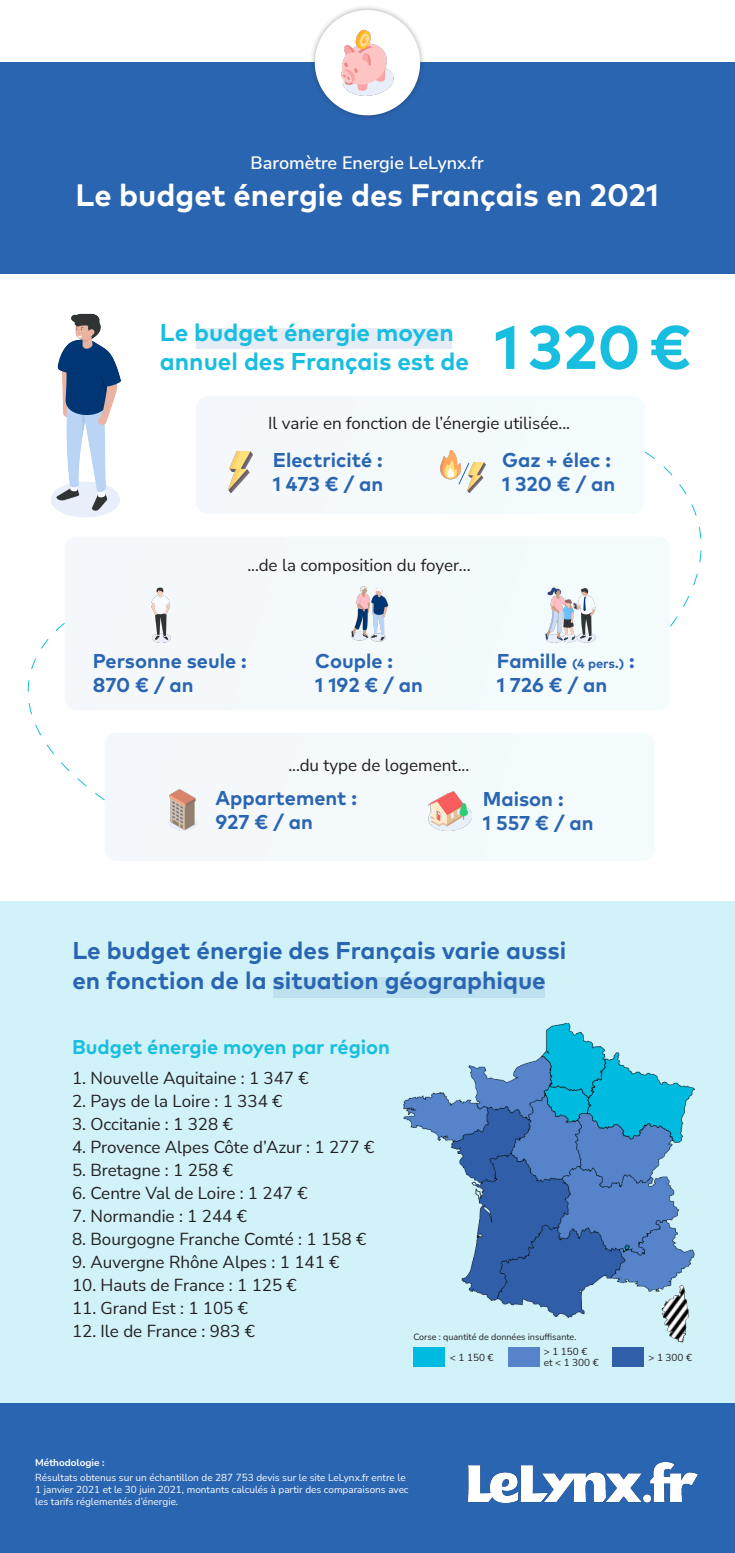
<style>
.page{position:relative;width:735px;height:1553px;background:#fff}
.page>*{position:absolute;margin:0;border:0;box-sizing:border-box;transform-origin:0 0}
.t1{font:700 61.3px "Mark Pro";color:#18bedf}
.t2{font:700 31px "Mark Pro";color:#fff}
.t3{font:700 24.3px "Mark Pro";color:#2a65b1}
.t4{font:700 24.3px/29.2px "Mark Pro";color:#18bedf}
.t5{font:700 20px "Mark Pro";color:#2a65b1}
.t6{font:700 20px "Mark Pro";color:#18bedf}
.t7{font:600 18px "Nunito Sans";color:#fff}
.t8{font:17px "Nunito Sans";color:#231f20}
.t9{font:10px/12px "Nunito Sans";color:#fff}
.t10{font:10px "Nunito Sans";color:#231f20}
.t11{font:700 10px "Nunito Sans";color:#fff}
.t12{font:9px "Nunito Sans";color:#231f20}
.s1{font-size:13px}
</style>
<div class="page">
<div style="left:0;top:902px;width:735px;height:501px;background:#d1f2f8"></div>
<div style="left:0;top:63px;width:735px;height:211px;background:#2a65b1"></div>
<div style="left:309px;top:4px;width:117px;height:117px;background:#231f20;opacity:.35"></div>
<div style="left:315px;top:10px;width:105px;height:105px;background:#fff;border-radius:50%"></div>
<div style="left:196px;top:396px;width:449px;height:118px;background:#f4f9fc;border-radius:12px"></div>
<div style="left:196px;top:328px;width:255px;height:21px;background:#e5ecf5"></div>
<div style="left:0;top:1403px;width:735px;height:150px;background:#2a65b1"></div>
<img style="left:469px;top:1463px;width:229px;height:40px">
<img style="left:51px;top:313px;width:70px;height:204px">
<img style="left:228px;top:452px;width:25px;height:40px">
<img style="left:440px;top:450px;width:18px;height:30px">
<div style="left:64px;top:536px;width:606px;height:174px;background:#f4f9fc;border-radius:12px"></div>
<img style="left:151px;top:587px;width:20px;height:56px">
<img style="left:351px;top:586px;width:38px;height:56px">
<div style="left:104px;top:733px;width:551px;height:128px;background:#f4f9fc;border-radius:12px"></div>
<img style="left:428px;top:791px;width:44px;height:40px">
<svg style="left:168px;top:815px;width:30px;height:16px"></svg>
<img style="left:168px;top:789px;width:30px;height:40px">
<svg style="left:645px;top:451px;width:57px;height:176px"></svg>
<svg style="left:27px;top:623px;width:78px;height:178px"></svg>
<div style="left:273px;top:977px;width:272px;height:21px;background:#bde1ef"></div>
<img style="left:403px;top:1024px;width:291px;height:319px">
<div style="left:413px;top:1347px;width:32px;height:20px;background:#00bbe0"></div>
<div style="left:508px;top:1347px;width:31px;height:20px;background:#5783ca"></div>
<div style="left:612px;top:1347px;width:32px;height:20px;background:#305ea9"></div>
<img style="left:341px;top:29px;width:53px;height:67px">
<img style="left:545px;top:587px;width:24px;height:56px">
<img style="left:569px;top:588px;width:27px;height:55px">
<img style="left:467px;top:463px;width:19px;height:29px">
<svg style="left:458px;top:462px;width:12px;height:24px"></svg>
<p class="t7" style="left:251px;top:150px;width:235px">Baromètre Energie LeLynx.fr</p>
<p class="t2" style="left:76px;top:171px;width:585px">Le budget énergie des Français en 2021</p>
<p class="t4" style="left:160px;top:316px;width:310px">Le budget énergie moyen annuel des Français est de</p>
<p class="t1" style="left:494px;top:301px;width:199px">1320€</p>
<p class="t8" style="left:268px;top:411px;width:303px">Il varie en fonction de l’énergie utilisée...</p>
<p class="t5" style="left:273px;top:445px;width:111px">Electricité :</p>
<p class="t5" style="left:273px;top:469px;width:112px">1 473 € / an</p>
<p class="t8" style="left:247px;top:554px;width:225px">...de la composition du foyer...</p>
<p class="t5" style="left:502px;top:445px;width:111px">Gaz + élec :</p>
<p class="t5" style="left:502px;top:469px;width:115px">1 320 € / an</p>
<p class="t5" style="left:93px;top:646px;width:156px">Personne seule :</p>
<p class="t5" style="left:93px;top:670px;width:102px">870 € / an</p>
<p class="t5" style="left:315px;top:646px;width:79px">Couple :</p>
<p class="t5" style="left:315px;top:670px;width:109px">1 192 € / an</p>
<p class="t5" style="left:497px;top:646px;width:139px">Famille <span class="s1">(4 pers.)</span> :</p>
<p class="t5" style="left:497px;top:670px;width:112px">1 726 € / an</p>
<p class="t8" style="left:288px;top:754px;width:182px">...du type de logement...</p>
<p class="t5" style="left:216px;top:783px;width:143px">Appartement :</p>
<p class="t5" style="left:216px;top:807px;width:99px">927 € / an</p>
<p class="t5" style="left:483px;top:784px;width:82px">Maison :</p>
<p class="t5" style="left:483px;top:808px;width:112px">1 557 € / an</p>
<p class="t3" style="left:72px;top:932px;width:495px">Le budget énergie des Français varie aussi</p>
<p class="t3" style="left:72px;top:962px;width:475px">en fonction de la situation géographique</p>
<p class="t6" style="left:72px;top:1032px;width:320px">Budget énergie moyen par région</p>
<p class="t8" style="left:72px;top:1066px;width:238px">1. Nouvelle Aquitaine : 1 347 €</p>
<p class="t8" style="left:72px;top:1089px;width:212px">2. Pays de la Loire : 1 334 €</p>
<p class="t8" style="left:72px;top:1112px;width:162px">3. Occitanie : 1 328 €</p>
<p class="t8" style="left:72px;top:1135px;width:304px">4. Provence Alpes Côte d’Azur : 1 277 €</p>
<p class="t8" style="left:72px;top:1158px;width:162px">5. Bretagne : 1 258 €</p>
<p class="t8" style="left:72px;top:1181px;width:237px">6. Centre Val de Loire : 1 247 €</p>
<p class="t8" style="left:72px;top:1204px;width:177px">7. Normandie : 1 244 €</p>
<p class="t8" style="left:72px;top:1227px;width:296px">8. Bourgogne Franche Comté : 1 158 €</p>
<p class="t8" style="left:72px;top:1250px;width:269px">9. Auvergne Rhône Alpes : 1 141 €</p>
<p class="t8" style="left:72px;top:1273px;width:226px">10. Hauts de France : 1 125 €</p>
<p class="t8" style="left:72px;top:1296px;width:178px">11. Grand Est : 1 105 €</p>
<p class="t8" style="left:72px;top:1319px;width:185px">12. Ile de France : 983 €</p>
<p class="t12" style="left:413px;top:1331px;width:164px">Corse : quantité de données insuffisante.</p>
<p class="t10" style="left:450px;top:1350px;width:45px">&lt; 1 150 €</p>
<p class="t10" style="left:544px;top:1345px;width:45px">&gt; 1 150 €</p>
<p class="t10" style="left:544px;top:1356px;width:57px">et &lt; 1 300 €</p>
<p class="t11" style="left:35px;top:1455px;width:71px">Méthodologie :</p>
<p class="t9" style="left:35px;top:1471px;width:375px">Résultats obtenus sur un échantillon de 287 753 devis sur le site LeLynx.fr entre le<br>1 janvier 2021 et le 30 juin 2021, montants calculés à partir des comparaisons avec les tarifs réglementés d’énergie.</p>
<p class="t10" style="left:648px;top:1350px;width:45px">&gt; 1 300 €</p>
</div>
